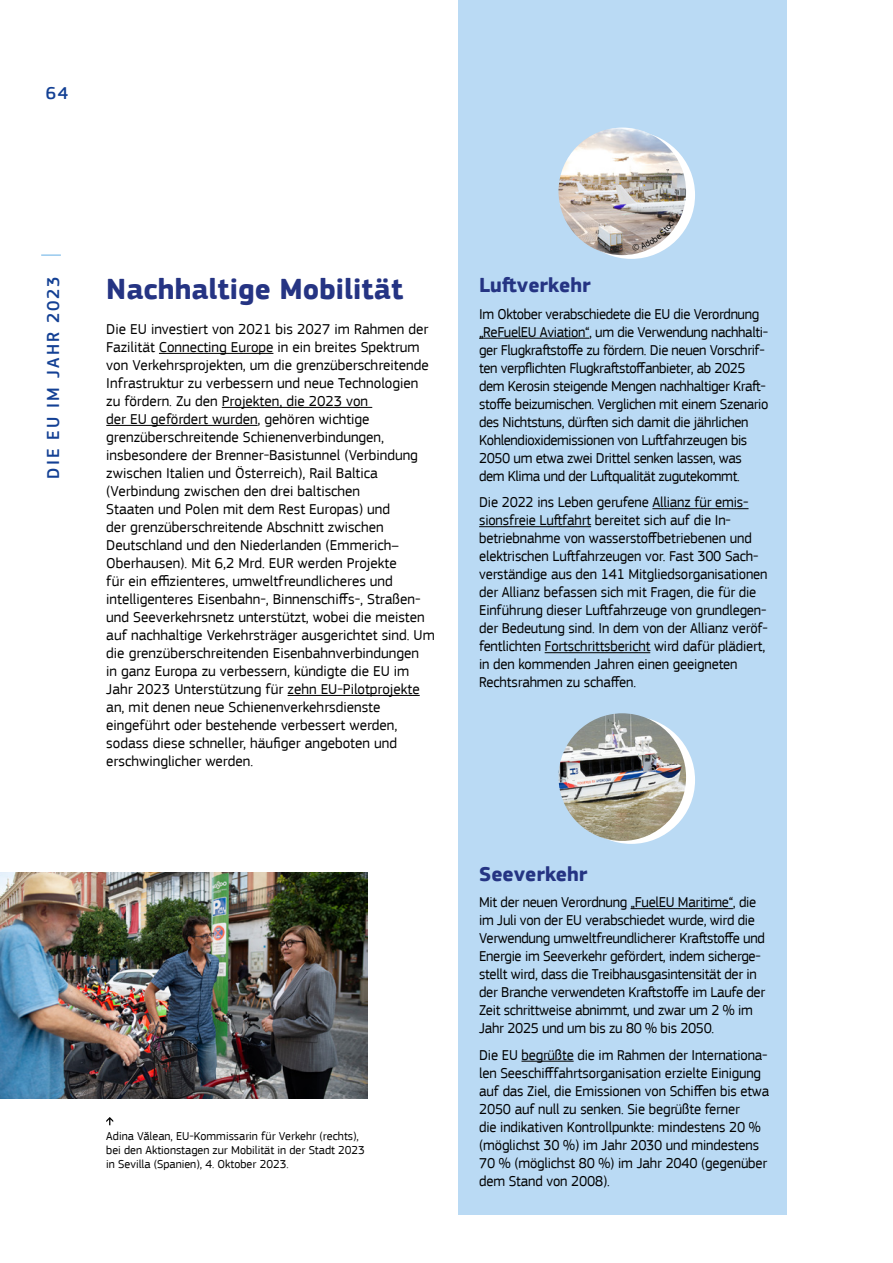
<style>
.page{position:relative;width:893px;height:1263px;background:#fff}
.page>*{position:absolute;margin:0;border:0;box-sizing:border-box;transform-origin:0 0}
.Heading__h2{font:700 30px "EC Square Sans Pro";color:#253483}
.Subheading__h3{font:700 21px "EC Square Sans Pro";color:#253483}
.t1{font:500 18px "EC Square Sans Pro";letter-spacing:.12em;color:#134094}
.Body_Text{font:15px/18px "EC Square Sans Pro";letter-spacing:-.01em;color:#000}
.t2{font:12px/14.4px "EC Square Sans Pro";color:#000}
</style>
<div class="page">
<hr style="left:41px;top:254px;width:20px;height:2px;background:#97c9ee">
<div style="left:458px;top:0;width:329px;height:1214px;background:#badaf4"></div>
<hr style="left:479px;top:338px;width:110px;height:1px;background:#000">
<hr style="left:652px;top:508px;width:96px;height:1px;background:#000">
<hr style="left:479px;top:526px;width:112px;height:1px;background:#000">
<hr style="left:545px;top:652px;width:105px;height:1px;background:#000">
<hr style="left:631px;top:908px;width:102px;height:1px;background:#000">
<hr style="left:521px;top:1061px;width:53px;height:1px;background:#000">
<hr style="left:159px;top:353px;width:114px;height:1px;background:#000">
<hr style="left:222px;top:407px;width:150px;height:1px;background:#000">
<hr style="left:106px;top:425px;width:152px;height:1px;background:#000">
<hr style="left:288px;top:695px;width:132px;height:1px;background:#000">
<img style="left:0;top:872px;width:367px;height:226px">
<svg style="left:106px;top:1117px;width:7px;height:8px"></svg>
<div style="left:567px;top:131px;width:128px;height:128px;background:#fff;border-radius:50%"></div>
<div style="left:567px;top:716px;width:128px;height:128px;background:#fff;border-radius:50%"></div>
<img style="left:558px;top:713px;width:128px;height:128px;border-radius:64px">
<img style="left:558px;top:128px;width:128px;height:127px;border-radius:64px">
<svg style="left:632px;top:217px;width:44px;height:34px"></svg>
<p class="t1" style="left:46px;top:82px;width:24px">64</p>
<p class="t1" style="left:43px;top:479px;width:204px;rotate:-90deg">DIE EU IM JAHR 2023</p>
<h2 class="Heading__h2" style="left:106px;top:271px;width:299px">Nachhaltige Mobilität</h2>
<h3 class="Subheading__h3" style="left:479px;top:273px;width:113px">Luftverkehr</h3>
<p class="Body_Text" style="left:479px;top:305px;width:291px">Im Oktober verabschiedete die EU die Verordnung „ReFuelEU Aviation“, um die Verwendung nachhalti&shy;ger Flugkraftstoffe zu fördern. Die neuen Vorschrif&shy;ten verpflichten Flugkraftstoffanbieter, ab 2025 dem Kerosin steigende Mengen nachhaltiger Kraft&shy;stoffe beizumischen. Verglichen mit einem Szenario des Nichtstuns, dürften sich damit die jährlichen Kohlendioxidemissionen von Luftfahrzeugen bis 2050 um etwa zwei Drittel senken lassen, was dem Klima und der Luftqualität zugutekommt.</p>
<p class="Body_Text" style="left:479px;top:493px;width:290px">Die 2022 ins Leben gerufene Allianz für emis&shy;sionsfreie Luftfahrt bereitet sich auf die In&shy;betriebnahme von wasserstoffbetriebenen und elektrischen Luftfahrzeugen vor. Fast 300 Sach&shy;verständige aus den 141 Mitgliedsorganisationen der Allianz befassen sich mit Fragen, die für die Einführung dieser Luftfahrzeuge von grundlegen&shy;der Bedeutung sind. In dem von der Allianz veröf&shy;fentlichten Fortschrittsbericht wird dafür plädiert, in den kommenden Jahren einen geeigneten Rechtsrahmen zu schaffen.</p>
<p class="Body_Text" style="left:106px;top:320px;width:330px">Die EU investiert von 2021 bis 2027 im Rahmen der Fazilität Connecting Europe in ein breites Spektrum von Verkehrsprojekten, um die grenzüberschreitende Infrastruktur zu verbessern und neue Technologien zu fördern. Zu den Projekten, die 2023 von<br>der EU gefördert wurden, gehören wichtige grenzüberschreitende Schienenverbindungen, insbesondere der Brenner-Basistunnel (Verbindung zwischen Italien und Österreich), Rail Baltica (Verbindung zwischen den drei baltischen<br>Staaten und Polen mit dem Rest Europas) und<br>der grenzüberschreitende Abschnitt zwischen Deutschland und den Niederlanden (Emmerich– Oberhausen). Mit 6,2 Mrd. EUR werden Projekte<br>für ein effizienteres, umweltfreundlicheres und intelligenteres Eisenbahn-, Binnenschiffs-, Straßen&shy;und Seeverkehrsnetz unterstützt, wobei die meisten auf nachhaltige Verkehrsträger ausgerichtet sind. Um die grenzüberschreitenden Eisenbahnverbindungen<br>in ganz Europa zu verbessern, kündigte die EU im Jahr 2023 Unterstützung für zehn EU-Pilotprojekte an, mit denen neue Schienenverkehrsdienste eingeführt oder bestehende verbessert werden, sodass diese schneller, häufiger angeboten und erschwinglicher werden.</p>
<p class="t2" style="left:106px;top:1128px;width:260px">Adina Vălean, EU-Kommissarin für Verkehr (rechts), bei den Aktionstagen zur Mobilität in der Stadt 2023 in Sevilla (Spanien), 4. Oktober 2023.</p>
<h3 class="Subheading__h3" style="left:479px;top:861px;width:110px">Seeverkehr</h3>
<p class="Body_Text" style="left:479px;top:893px;width:288px">Mit der neuen Verordnung „FuelEU Maritime“, die im Juli von der EU verabschiedet wurde, wird die Verwendung umweltfreundlicherer Kraftstoffe und Energie im Seeverkehr gefördert, indem sicherge&shy;stellt wird, dass die Treibhausgasintensität der in der Branche verwendeten Kraftstoffe im Laufe der Zeit schrittweise abnimmt, und zwar um 2 % im Jahr 2025 und um bis zu 80 % bis 2050.</p>
<p class="Body_Text" style="left:479px;top:1046px;width:292px">Die EU begrüßte die im Rahmen der Internationa&shy;len Seeschifffahrtsorganisation erzielte Einigung auf das Ziel, die Emissionen von Schiffen bis etwa 2050 auf null zu senken. Sie begrüßte ferner<br>die indikativen Kontrollpunkte: mindestens 20 % (möglichst 30 %) im Jahr 2030 und mindestens 70 % (möglichst 80 %) im Jahr 2040 (gegenüber dem Stand von 2008).</p>
</div>
